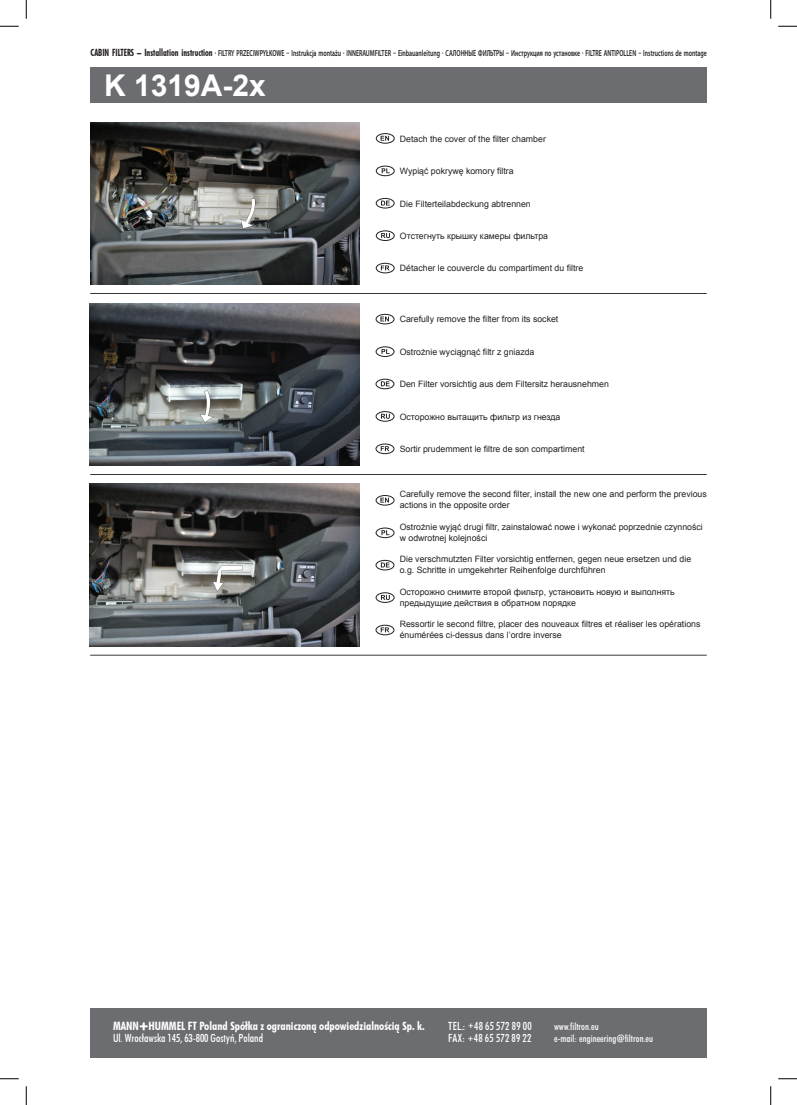
<style>
.page{position:relative;width:797px;height:1105px;background:#fff}
.page>*{position:absolute;margin:0;border:0;box-sizing:border-box;transform-origin:0 0}
.t1{font:700 30px "Arial";color:#fff}
.t2{font:11.5px "Futura Bd Cn AT";color:#fff}
.t3{font:11.25px/12.5px "Futura Md Cn AT";letter-spacing:.005em;color:#fff}
.t4{font:10px/12.5px "Futura Md Cn AT";color:#fff}
.t5{font:8.75px/10.9px "Arial";color:#231f20}
.t6{font:600 8.75px "Myriad Pro";color:#231f20;scale:.67 1}
.s1{font-family:"Futura Bd Cn AT";font-weight:400;font-size:10px}
.s2{font-family:"Futura Black AT";font-size:7.5px}
.s3{font-family:"Futura X Blk Cn AT";font-size:8.75px}
</style>
<div class="page">
<div style="left:90px;top:68px;width:617px;height:35px;background:#6c6d70"></div>
<div style="left:90px;top:1008px;width:617px;height:49px;background:#6c6d70"></div>
<hr style="left:90px;top:293px;width:617px;height:1px;background:#231f20">
<hr style="left:90px;top:474px;width:617px;height:1px;background:#231f20">
<hr style="left:90px;top:655px;width:617px;height:1px;background:#231f20">
<svg style="left:140px;top:1022px;width:8px;height:8px"></svg>
<svg style="left:380px;top:136px;width:9px;height:5px"></svg>
<div style="left:376px;top:133px;width:18px;height:11px;border:1px solid #231f20;border-radius:50%"></div>
<svg style="left:381px;top:168px;width:9px;height:5px"></svg>
<div style="left:376px;top:166px;width:18px;height:10px;border:1px solid #231f20;border-radius:50%"></div>
<svg style="left:381px;top:201px;width:9px;height:5px"></svg>
<div style="left:376px;top:198px;width:18px;height:10px;border:1px solid #231f20;border-radius:50%"></div>
<svg style="left:381px;top:233px;width:9px;height:5px"></svg>
<div style="left:376px;top:230px;width:18px;height:11px;border:1px solid #231f20;border-radius:50%"></div>
<svg style="left:381px;top:265px;width:8px;height:5px"></svg>
<div style="left:376px;top:263px;width:18px;height:10px;border:1px solid #231f20;border-radius:50%"></div>
<img style="left:90px;top:122px;width:269px;height:163px">
<svg style="left:380px;top:316px;width:9px;height:5px"></svg>
<div style="left:376px;top:314px;width:18px;height:10px;border:1px solid #231f20;border-radius:50%"></div>
<svg style="left:381px;top:349px;width:8px;height:5px"></svg>
<div style="left:376px;top:346px;width:18px;height:11px;border:1px solid #231f20;border-radius:50%"></div>
<svg style="left:381px;top:381px;width:8px;height:5px"></svg>
<div style="left:375px;top:379px;width:19px;height:10px;border:1px solid #231f20;border-radius:50%"></div>
<svg style="left:381px;top:414px;width:9px;height:5px"></svg>
<div style="left:376px;top:411px;width:18px;height:11px;border:1px solid #231f20;border-radius:50%"></div>
<svg style="left:381px;top:446px;width:8px;height:5px"></svg>
<div style="left:375px;top:444px;width:19px;height:10px;border:1px solid #231f20;border-radius:50%"></div>
<svg style="left:380px;top:498px;width:9px;height:5px"></svg>
<div style="left:376px;top:495px;width:18px;height:10px;border:1px solid #231f20;border-radius:50%"></div>
<svg style="left:381px;top:530px;width:8px;height:5px"></svg>
<div style="left:376px;top:528px;width:18px;height:10px;border:1px solid #231f20;border-radius:50%"></div>
<svg style="left:381px;top:562px;width:8px;height:5px"></svg>
<div style="left:375px;top:560px;width:19px;height:10px;border:1px solid #231f20;border-radius:50%"></div>
<svg style="left:381px;top:595px;width:9px;height:5px"></svg>
<div style="left:376px;top:592px;width:18px;height:11px;border:1px solid #231f20;border-radius:50%"></div>
<svg style="left:381px;top:627px;width:8px;height:5px"></svg>
<div style="left:375px;top:625px;width:19px;height:10px;border:1px solid #231f20;border-radius:50%"></div>
<img style="left:90px;top:303px;width:269px;height:163px">
<img style="left:90px;top:484px;width:269px;height:162px">
<svg style="left:0;top:25px;width:19px;height:2px"></svg>
<svg style="left:778px;top:25px;width:19px;height:2px"></svg>
<svg style="left:0;top:1078px;width:19px;height:1px"></svg>
<svg style="left:778px;top:1078px;width:19px;height:1px"></svg>
<svg style="left:25px;top:0;width:2px;height:19px"></svg>
<svg style="left:25px;top:1086px;width:2px;height:19px"></svg>
<svg style="left:770px;top:0;width:1px;height:19px"></svg>
<svg style="left:770px;top:1086px;width:1px;height:19px"></svg>
<p class="t6" style="left:90px;top:47px;width:921px"><span class="s1">CABIN FILTERS – Installation instruction</span> · FILTRY PRZECIWPYŁKOWE – Instrukcja montażu · INNERAUMFILTER – Einbauanleitung · САЛОННЫЕ ФИЛЬТРЫ – Инструкция по установке · FILTRE ANTIPOLLEN – Instructions de montage</p>
<h1 class="t1" style="left:104px;top:66px;width:163px">K 1319А-2х</h1>
<p class="t5" style="left:400px;top:133px;width:147px">Detach the cover of the filter chamber</p>
<p class="t5" style="left:400px;top:166px;width:115px">Wypiąć pokrywę komory filtra</p>
<p class="t5" style="left:400px;top:198px;width:132px">Die Filterteilabdeckung abtrennen</p>
<p class="t5" style="left:400px;top:231px;width:150px">Отстегнуть крышку камеры фильтра</p>
<p class="t5" style="left:400px;top:263px;width:185px">Détacher le couvercle du compartiment du filtre</p>
<p class="t5" style="left:400px;top:314px;width:160px">Carefully remove the filter from its socket</p>
<p class="t5" style="left:400px;top:346px;width:136px">Ostrożnie wyciągnąć filtr z gniazda</p>
<p class="t5" style="left:400px;top:379px;width:211px">Den Filter vorsichtig aus dem Filtersitz herausnehmen</p>
<p class="t5" style="left:400px;top:411px;width:162px">Осторожно вытащить фильтр из гнезда</p>
<p class="t5" style="left:400px;top:444px;width:186px">Sortir prudemment le filtre de son compartiment</p>
<p class="t5" style="left:400px;top:489px;width:308px">Carefully remove the second filter, install the new one and perform the previous actions in the opposite order</p>
<p class="t5" style="left:400px;top:521px;width:304px">Ostrożnie wyjąć drugi filtr, zainstalować nowe i wykonać poprzednie czynności w odwrotnej kolejności</p>
<p class="t5" style="left:400px;top:554px;width:293px">Die verschmutzten Filter vorsichtig entfernen, gegen neue ersetzen und die o.g. Schritte in umgekehrter Reihenfolge durchführen</p>
<p class="t5" style="left:400px;top:586px;width:276px">Осторожно снимите второй фильтр, установить новую и выполнять предыдущие действия в обратном порядке</p>
<p class="t5" style="left:400px;top:619px;width:302px">Ressortir le second filtre, placer des nouveaux filtres et réaliser les opérations énumérées ci-dessus dans l’ordre inverse</p>
<h2 class="t2" style="left:113px;top:1019px;width:313px">MANN+HUMMEL FT Poland Spółka z ograniczoną odpowiedzialnością Sp. k.</h2>
<p class="t3" style="left:113px;top:1032px;width:152px">Ul. Wrocławska 145, 63-800 Gostyń, Poland</p>
<p class="t3" style="left:448px;top:1019px;width:85px">TEL.: <span class="s2">+</span>48 65 572 89 00<br>FAX: <span class="s2">+</span>48 65 572 89 22</p>
<p class="t4" style="left:554px;top:1020px;width:101px">www.filtron.eu<br>e-mail: engineering<span class="s3">@</span>filtron.eu</p>
</div>
